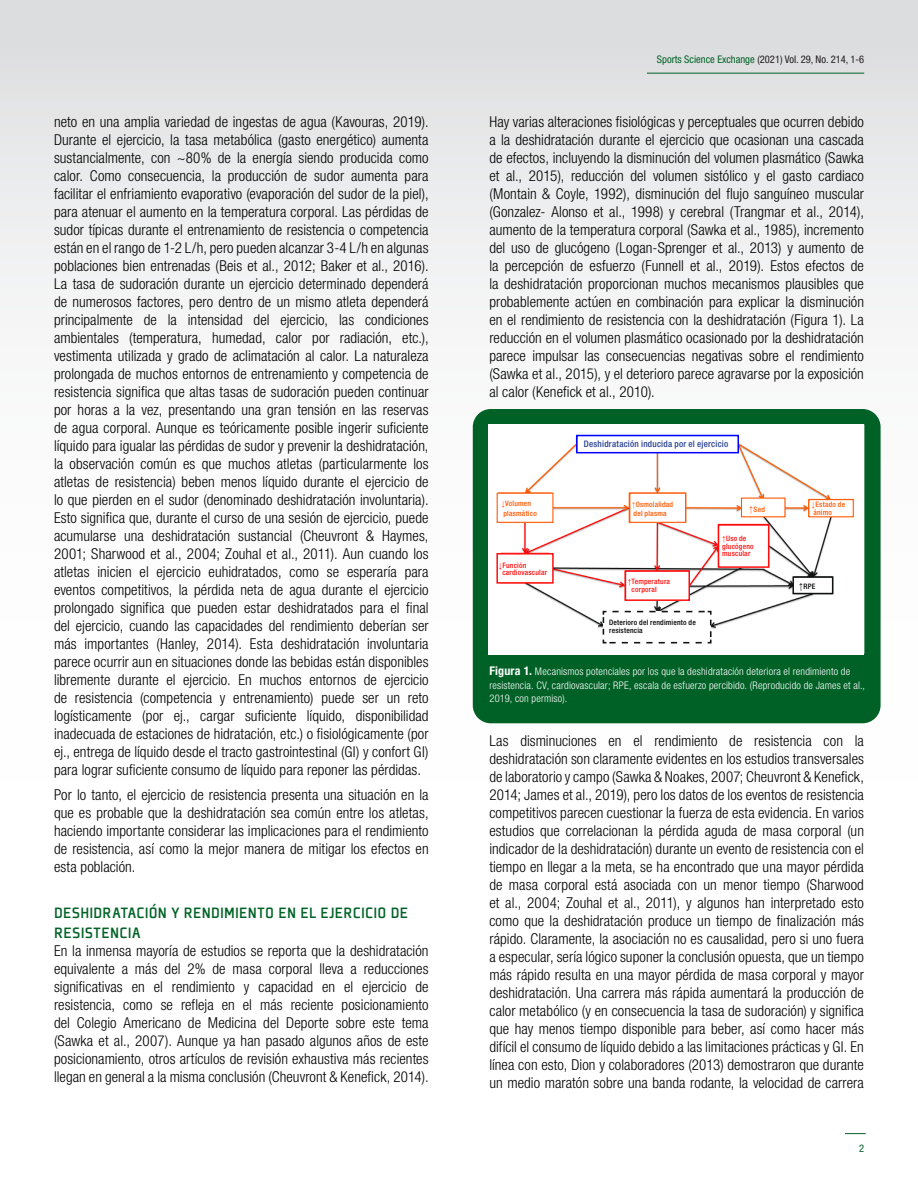
<style>
.page{position:relative;width:918px;height:1188px;background:#fff}
.page>*{position:absolute;margin:0;border:0;box-sizing:border-box;transform-origin:0 0}
.newbody_text_no_bull{font:500 16.5px/19.5px "Plexes Pro";letter-spacing:.015em;color:#016226}
.newbody_text_no_bull-2{font:300 condensed 15px/18px "Helvetica Neue LT Std";letter-spacing:.005em;color:#000;text-align:justify}
.t1{font:300 condensed 10.5px/13.5px "Helvetica Neue LT Std";letter-spacing:.015em;color:#fff}
.t2{font:condensed 10.5px "Helvetica Neue LT Std";color:#231f20}
.t3{font:condensed 10.5px "Helvetica Neue LT Std";color:#016226}
.t4{font:500 condensed 9px "Helvetica Neue LT Std";letter-spacing:.025em;color:#253f8e}
.t5{font:500 condensed 7.5px/7.5px "Helvetica Neue LT Std";letter-spacing:.025em;color:#ff0d0d}
.t6{font:500 condensed 7.5px/10.5px "Helvetica Neue LT Std";letter-spacing:.025em;color:#ff5700}
.t7{font:500 condensed 7.5px/7.5px "Helvetica Neue LT Std";letter-spacing:.025em;color:#000}
.s1{color:#016226}
.s2{font-family:"Arial";font-weight:700;font-stretch:normal}
.s3{font-family:"Arial";font-weight:700;font-stretch:normal;font-size:9px}
.s4{font-weight:700;font-size:12px}
</style>
<div class="page">
<div style="left:0;top:0;width:918px;height:1188px;background:linear-gradient(to bottom,#e8e9ea,#fff)"></div>
<hr style="left:647px;top:73px;width:217px;height:1px;background:#016226">
<svg style="left:845px;top:1133px;width:21px;height:1px"></svg>
<div style="left:473px;top:409px;width:408px;height:314px;background:#006126;border-radius:18px"></div>
<img style="left:490px;top:424px;width:374px;height:230px">
<div style="left:630px;top:493px;width:56px;height:29px;background:#fff"></div>
<div style="left:629px;top:493px;width:57px;height:30px;border:1px solid #ff5700"></div>
<div style="left:742px;top:498px;width:43px;height:19px;background:#fff"></div>
<div style="left:809px;top:500px;width:44px;height:17px;background:#fff"></div>
<div style="left:808px;top:499px;width:46px;height:18px;border:1px solid #ff5700"></div>
<div style="left:497px;top:493px;width:56px;height:29px;background:#fff"></div>
<div style="left:497px;top:493px;width:56px;height:30px;border:1px solid #ff5700"></div>
<div style="left:577px;top:436px;width:161px;height:17px;background:#fff"></div>
<div style="left:576px;top:435px;width:163px;height:18px;border:2px solid #00f"></div>
<div style="left:497px;top:554px;width:56px;height:29px;background:#fff"></div>
<div style="left:496px;top:553px;width:58px;height:31px;border:2px solid #ff0d0d"></div>
<div style="left:625px;top:571px;width:64px;height:29px;background:#fff"></div>
<div style="left:625px;top:570px;width:65px;height:31px;border:2px solid #ff0d0d"></div>
<div style="left:718px;top:525px;width:51px;height:42px;background:#fff"></div>
<div style="left:718px;top:524px;width:51px;height:44px;border:2px solid #ff0d0d"></div>
<div style="left:793px;top:577px;width:40px;height:17px;background:#fff"></div>
<div style="left:792px;top:576px;width:41px;height:18px;border:2px solid #0f1212"></div>
<svg style="left:602px;top:610px;width:110px;height:34px;background:#efefef"></svg>
<p class="newbody_text_no_bull-2" style="left:54px;top:113px;width:376px">neto en una amplia variedad de ingestas de agua (Kavouras, 2019).<br>Durante el ejercicio, la tasa metabólica (gasto energético) aumenta sustancialmente, con ~80% de la energía siendo producida como calor. Como consecuencia, la producción de sudor aumenta para facilitar el enfriamiento evaporativo (evaporación del sudor de la piel), para atenuar el aumento en la temperatura corporal. Las pérdidas de sudor típicas durante el entrenamiento de resistencia o competencia están en el rango de 1-2 L/h, pero pueden alcanzar 3-4 L/h en algunas poblaciones bien entrenadas (Beis et al., 2012; Baker et al., 2016).<br>La tasa de sudoración durante un ejercicio determinado dependerá de numerosos factores, pero dentro de un mismo atleta dependerá principalmente de la intensidad del ejercicio, las condiciones ambientales (temperatura, humedad, calor por radiación, etc.), vestimenta utilizada y grado de aclimatación al calor. La naturaleza prolongada de muchos entornos de entrenamiento y competencia de resistencia significa que altas tasas de sudoración pueden continuar por horas a la vez, presentando una gran tensión en las reservas de agua corporal. Aunque es teóricamente posible ingerir suficiente líquido para igualar las pérdidas de sudor y prevenir la deshidratación, la observación común es que muchos atletas (particularmente los atletas de resistencia) beben menos líquido durante el ejercicio de lo que pierden en el sudor (denominado deshidratación involuntaria).<br>Esto significa que, durante el curso de una sesión de ejercicio, puede acumularse una deshidratación sustancial (Cheuvront &amp; Haymes, 2001; Sharwood et al., 2004; Zouhal et al., 2011). Aun cuando los atletas inicien el ejercicio euhidratados, como se esperaría para eventos competitivos, la pérdida neta de agua durante el ejercicio prolongado significa que pueden estar deshidratados para el final del ejercicio, cuando las capacidades del rendimiento deberían ser más importantes (Hanley, 2014). Esta deshidratación involuntaria parece ocurrir aun en situaciones donde las bebidas están disponibles libremente durante el ejercicio. En muchos entornos de ejercicio de resistencia (competencia y entrenamiento) puede ser un reto logísticamente (por ej., cargar suficiente líquido, disponibilidad inadecuada de estaciones de hidratación, etc.) o fisiológicamente (por ej., entrega de líquido desde el tracto gastrointestinal (GI) y confort GI) para lograr suficiente consumo de líquido para reponer las pérdidas.</p>
<p class="newbody_text_no_bull-2" style="left:54px;top:785px;width:376px">Por lo tanto, el ejercicio de resistencia presenta una situación en la que es probable que la deshidratación sea común entre los atletas, haciendo importante considerar las implicaciones para el rendimiento de resistencia, así como la mejor manera de mitigar los efectos en esta población.</p>
<p class="newbody_text_no_bull" style="left:54px;top:903px;width:356px">DESHIDRATACIÓN Y RENDIMIENTO EN EL EJERCICIO DE<br>RESISTENCIA</p>
<p class="newbody_text_no_bull-2" style="left:54px;top:941px;width:376px">En la inmensa mayoría de estudios se reporta que la deshidratación equivalente a más del 2% de masa corporal lleva a reducciones significativas en el rendimiento y capacidad en el ejercicio de resistencia, como se refleja en el más reciente posicionamiento del Colegio Americano de Medicina del Deporte sobre este tema (Sawka et al., 2007). Aunque ya han pasado algunos años de este posicionamiento, otros artículos de revisión exhaustiva más recientes llegan en general a la misma conclusión (Cheuvront &amp; Kenefick, 2014).</p>
<p class="t2" style="left:657px;top:53px;width:209px"><span class="s1">Sports Science Exchange</span> (2021) Vol. 29, No. 214, 1-6</p>
<p class="newbody_text_no_bull-2" style="left:489px;top:113px;width:376px">Hay varias alteraciones fisiológicas y perceptuales que ocurren debido a la deshidratación durante el ejercicio que ocasionan una cascada de efectos, incluyendo la disminución del volumen plasmático (Sawka et al., 2015), reducción del volumen sistólico y el gasto cardiaco (Montain &amp; Coyle, 1992), disminución del flujo sanguíneo muscular (Gonzalez- Alonso et al., 1998) y cerebral (Trangmar et al., 2014), aumento de la temperatura corporal (Sawka et al., 1985), incremento del uso de glucógeno (Logan-Sprenger et al., 2013) y aumento de la percepción de esfuerzo (Funnell et al., 2019). Estos efectos de la deshidratación proporcionan muchos mecanismos plausibles que probablemente actúen en combinación para explicar la disminución en el rendimiento de resistencia con la deshidratación (Figura 1). La reducción en el volumen plasmático ocasionado por la deshidratación parece impulsar las consecuencias negativas sobre el rendimiento (Sawka et al., 2015), y el deterioro parece agravarse por la exposición al calor (Kenefick et al., 2010).</p>
<p class="t6" style="left:502px;top:498px;width:37px"><span class="s2">↓</span>Volumen plasmático</p>
<p class="t5" style="left:502px;top:561px;width:46px;text-indent:-4px"><span class="s2">↓</span>Función cardiovascular</p>
<p class="t4" style="left:584px;top:438px;width:146px">Deshidratación inducida por el ejercicio</p>
<p class="t6" style="left:632px;top:500px;width:43px;line-height:9px"><span class="s2">↑</span>Osmolalidad del plasma</p>
<p class="t6" style="left:749px;top:504px;width:18px"><span class="s3">↑</span>Sed</p>
<p class="t5" style="left:628px;top:578px;width:44px"><span class="s2">↑</span>Temperatura</p>
<p class="t5" style="left:632px;top:585px;width:27px">corporal</p>
<p class="t7" style="left:609px;top:619px;width:88px">Deterioro del rendimiento de resistencia</p>
<p class="t5" style="left:722px;top:535px;width:33px"><span class="s2">↑</span>Uso de glucógeno muscular</p>
<p class="t6" style="left:812px;top:501px;width:35px;line-height:7.5px"><span class="s2">↓</span>Estado de ánimo</p>
<p class="t7" style="left:799px;top:582px;width:18px"><span class="s3">↑</span>RPE</p>
<p class="t1" style="left:489px;top:665px;width:377px"><span class="s4">Figura 1.</span> Mecanismos potenciales por los que la deshidratación deteriora el rendimiento de resistencia. CV, cardiovascular; RPE, escala de esfuerzo percibido. (Reproducido de James et al.,<br>2019, con permiso).</p>
<p class="newbody_text_no_bull-2" style="left:489px;top:731px;width:376px">Las disminuciones en el rendimiento de resistencia con la deshidratación son claramente evidentes en los estudios transversales de laboratorio y campo (Sawka &amp; Noakes, 2007; Cheuvront &amp; Kenefick, 2014; James et al., 2019), pero los datos de los eventos de resistencia competitivos parecen cuestionar la fuerza de esta evidencia. En varios estudios que correlacionan la pérdida aguda de masa corporal (un indicador de la deshidratación) durante un evento de resistencia con el tiempo en llegar a la meta, se ha encontrado que una mayor pérdida de masa corporal está asociada con un menor tiempo (Sharwood et al., 2004; Zouhal et al., 2011), y algunos han interpretado esto como que la deshidratación produce un tiempo de finalización más rápido. Claramente, la asociación no es causalidad, pero si uno fuera a especular, sería lógico suponer la conclusión opuesta, que un tiempo más rápido resulta en una mayor pérdida de masa corporal y mayor deshidratación. Una carrera más rápida aumentará la producción de calor metabólico (y en consecuencia la tasa de sudoración) y significa que hay menos tiempo disponible para beber, así como hacer más difícil el consumo de líquido debido a las limitaciones prácticas y GI. En línea con esto, Dion y colaboradores (2013) demostraron que durante un medio maratón sobre una banda rodante, la velocidad de carrera</p>
<p class="t3" style="left:859px;top:1142px;width:7px">2</p>
</div>
